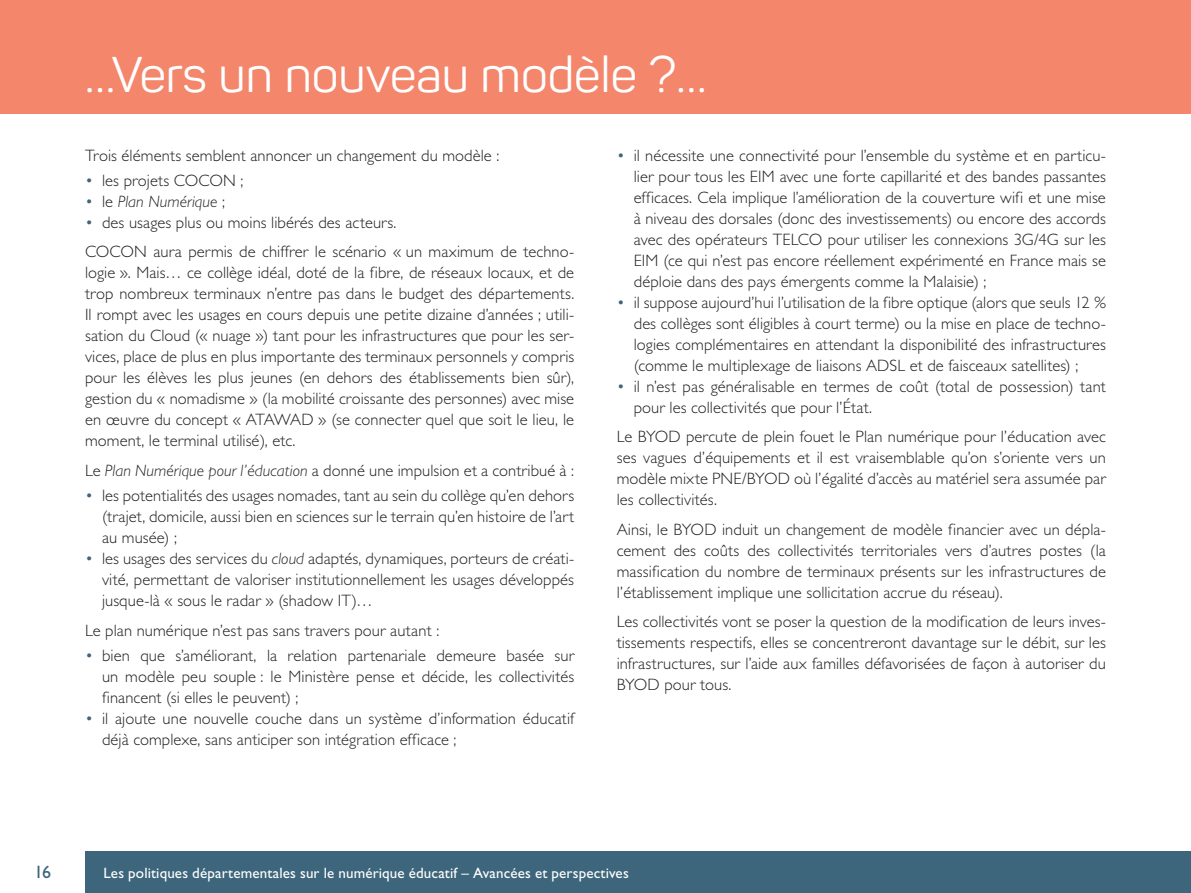
<style>
.page{position:relative;width:1191px;height:893px;background:#fff}
.page>*{position:absolute;margin:0;border:0;box-sizing:border-box;transform-origin:0 0}
.t1{font:49.5px "Panton";color:#fff}
.t2{font:18px "Gill Sans Std";color:#3d657b}
.t3{font:300 16.5px/21px "Gill Sans Std";letter-spacing:.005em;color:#231f20;text-align:justify}
.t4{font:italic 300 16.5px "Gill Sans Std";color:#231f20}
.t5{font:15px "Gill Sans Std";letter-spacing:.01em;color:#fff}
.s1{color:#3d657b}
.s2{font-style:normal;color:#3d657b}
.s3{font-style:normal}
.s4{font-style:italic}
</style>
<div class="page">
<div style="left:85px;top:851px;width:1106px;height:42px;background:#3d657b"></div>
<div style="left:0;top:0;width:1191px;height:113px;background:#f4866c"></div>
<h1 class="t1" style="left:85px;top:44px;width:623px">…Vers un nouveau modèle ?…</h1>
<p class="t3" style="left:85px;top:145px;width:416px">Trois éléments semblent annoncer un changement du modèle :</p>
<p class="t3" style="left:85px;top:170px;width:160px"><span class="s1">•</span> les projets COCON ;</p>
<p class="t4" style="left:85px;top:192px;width:141px"><span class="s2">•</span> <span class="s3">le</span> Plan Numérique <span class="s3">;</span></p>
<p class="t3" style="left:85px;top:208px;width:490px;line-height:29.5px"><span class="s1">•</span> des usages plus ou moins libérés des acteurs.<br>COCON aura permis de chiffrer le scénario « un maximum de techno-</p>
<p class="t3" style="left:85px;top:262px;width:491px">logie ». Mais… ce collège idéal, doté de la fibre, de réseaux locaux, et de trop nombreux terminaux n’entre pas dans le budget des départements.<br>Il rompt avec les usages en cours depuis une petite dizaine d’années ; utili&shy;sation du Cloud (« nuage ») tant pour les infrastructures que pour les ser&shy;vices, place de plus en plus importante des terminaux personnels y compris pour les élèves les plus jeunes (en dehors des établissements bien sûr), gestion du « nomadisme » (la mobilité croissante des personnes) avec mise en œuvre du concept « ATAWAD » (se connecter quel que soit le lieu, le moment, le terminal utilisé), etc.</p>
<p class="t3" style="left:85px;top:460px;width:490px">Le <span class="s4">Plan Numérique pour l’éducation</span> a donné une impulsion et a contribué à :</p>
<p class="t3" style="left:102px;top:485px;width:474px;text-indent:-17px"><span class="s1">•</span> les potentialités des usages nomades, tant au sein du collège qu’en dehors (trajet, domicile, aussi bien en sciences sur le terrain qu’en histoire de l’art au musée) ;</p>
<p class="t3" style="left:102px;top:548px;width:473px;text-indent:-17px"><span class="s1">•</span> les usages des services du <span class="s4">cloud</span> adaptés, dynamiques, porteurs de créati&shy;vité, permettant de valoriser institutionnellement les usages développés jusque-là « sous le radar » (shadow IT)…</p>
<p class="t3" style="left:85px;top:620px;width:356px">Le plan numérique n’est pas sans travers pour autant :</p>
<p class="t3" style="left:102px;top:645px;width:473px;text-indent:-17px"><span class="s1">•</span> bien que s’améliorant, la relation partenariale demeure basée sur un modèle peu souple : le Ministère pense et décide, les collectivités financent (si elles le peuvent) ;</p>
<p class="t3" style="left:102px;top:708px;width:473px;text-indent:-17px"><span class="s1">•</span> il ajoute une nouvelle couche dans un système d’information éducatif déjà complexe, sans anticiper son intégration efficace ;</p>
<p class="t3" style="left:634px;top:145px;width:474px;text-indent:-17px"><span class="s1">•</span> il nécessite une connectivité pour l’ensemble du système et en particu&shy;lier pour tous les EIM avec une forte capillarité et des bandes passantes efficaces. Cela implique l’amélioration de la couverture wifi et une mise à niveau des dorsales (donc des investissements) ou encore des accords avec des opérateurs TELCO pour utiliser les connexions 3G/4G sur les EIM (ce qui n’est pas encore réellement expérimenté en France mais se déploie dans des pays émergents comme la Malaisie) ;</p>
<p class="t3" style="left:634px;top:292px;width:473px;text-indent:-17px"><span class="s1">•</span> il suppose aujourd’hui l’utilisation de la fibre optique (alors que seuls 12 % des collèges sont éligibles à court terme) ou la mise en place de techno&shy;logies complémentaires en attendant la disponibilité des infrastructures (comme le multiplexage de liaisons ADSL et de faisceaux satellites) ;</p>
<p class="t3" style="left:634px;top:376px;width:474px;text-indent:-17px"><span class="s1">•</span> il n’est pas généralisable en termes de coût (total de possession) tant pour les collectivités que pour l’État.</p>
<p class="t3" style="left:617px;top:426px;width:491px">Le BYOD percute de plein fouet le Plan numérique pour l’éducation avec ses vagues d’équipements et il est vraisemblable qu’on s’oriente vers un modèle mixte PNE/BYOD où l’égalité d’accès au matériel sera assumée par les collectivités.</p>
<p class="t3" style="left:617px;top:519px;width:491px">Ainsi, le BYOD induit un changement de modèle financier avec un dépla&shy;cement des coûts des collectivités territoriales vers d’autres postes (la massification du nombre de terminaux présents sur les infrastructures de l’établissement implique une sollicitation accrue du réseau).</p>
<p class="t3" style="left:617px;top:611px;width:490px">Les collectivités vont se poser la question de la modification de leurs inves&shy;tissements respectifs, elles se concentreront davantage sur le débit, sur les infrastructures, sur l’aide aux familles défavorisées de façon à autoriser du BYOD pour tous.</p>
<p class="t2" style="left:34px;top:862px;width:19px">16</p>
<p class="t5" style="left:103px;top:864px;width:527px">Les politiques départementales sur le numérique éducatif – Avancées et perspectives</p>
</div>
